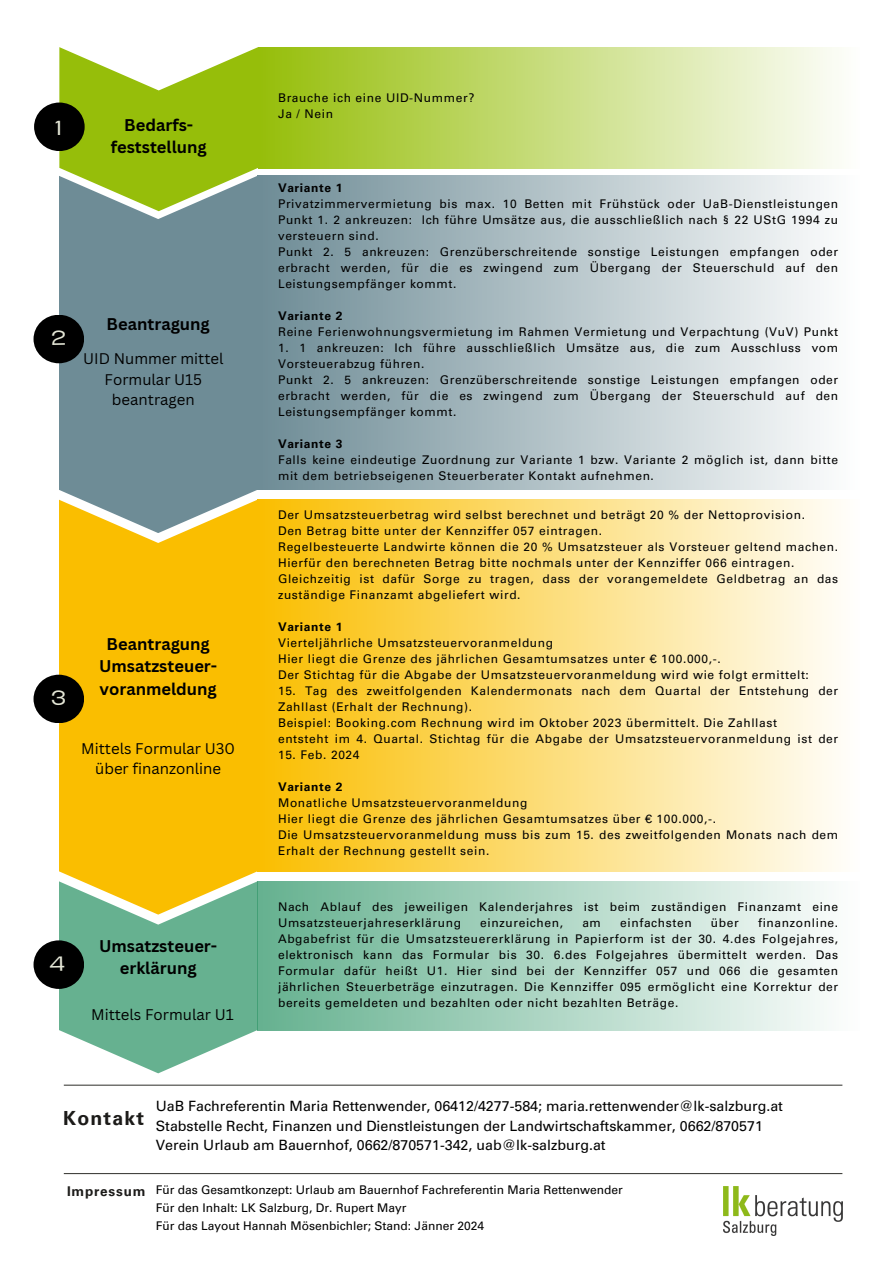
<style>
.page{position:relative;width:893px;height:1264px;background:#fff}
.page>*{position:absolute;margin:0;border:0;box-sizing:border-box;transform-origin:0 0}
.t1{font:expanded 20.25px "Lazord";color:#e4e6d6}
.t2{font:700 19.5px "Univers LT Pro 65";letter-spacing:.06em;color:#1c1b19}
.t3{font:700 16.5px/22.5px "Canva Sans";color:#000;text-align:center}
.t4{font:15px/20.2px "Canva Sans";color:#000;text-align:center}
.t5{font:14.25px/19.2px "Univers LT Pro 55 Roman";color:#000}
.t6{font:700 13.5px "Univers LT Pro 65";letter-spacing:.06em;color:#1c1b19}
.t7{font:12px/16px "Univers LT Pro 55 Roman";letter-spacing:.05em;color:#000}
.t8{font:12px "Univers LT Pro 55 Roman";color:#000}
.t9{font:700 12px "Univers LT Pro 65";letter-spacing:.05em;color:#000}
</style>
<div class="page">
<div style="left:257px;top:499px;width:602px;height:372px;background:linear-gradient(to right,#fabe00,#fffefc)"></div>
<div style="left:258px;top:47px;width:601px;height:121px;background:linear-gradient(to right,#96be09,#fefefd)"></div>
<svg style="left:59px;top:47px;width:199px;height:129px"></svg>
<svg style="left:59px;top:176px;width:198px;height:323px;background:#739192"></svg>
<div style="left:257px;top:881px;width:602px;height:149px;background:linear-gradient(to right,#65b18f,#fdfefd)"></div>
<div style="left:59px;top:499px;width:198px;height:382px;background:#fabe00"></div>
<div style="left:34px;top:102px;width:51px;height:49px;background:#000;border-radius:50%"></div>
<div style="left:257px;top:176px;width:602px;height:313px;background:linear-gradient(to right,#6d8c96,#fefefe)"></div>
<div style="left:34px;top:315px;width:50px;height:48px;background:#000;border-radius:50%"></div>
<div style="left:34px;top:674px;width:50px;height:49px;background:#000;border-radius:50%"></div>
<div style="left:34px;top:940px;width:50px;height:48px;background:#000;border-radius:50%"></div>
<hr style="left:64px;top:1172px;width:778px;height:2px;background:#444440">
<hr style="left:64px;top:1084px;width:778px;height:1px;background:#444440">
<img style="left:723px;top:1186px;width:119px;height:48px">
<svg style="left:50px;top:881px;width:207px;height:192px"></svg>
<p class="t1" style="left:55px;top:117px;width:9px">1</p>
<p class="t3" style="left:111px;top:113px;width:98px">Bedarfs&shy;feststellung</p>
<p class="t3" style="left:106px;top:312px;width:105px">Beantragung</p>
<p class="t4" style="left:83px;top:348px;width:142px">UID Nummer mittel<br>Formular U15 beantragen</p>
<h2 class="t3" style="left:99px;top:632px;width:120px">Beantragung<br>Umsatzsteuer&shy;voranmeldung</h2>
<h3 class="t4" style="left:81px;top:738px;width:155px">Mittels Formular U30 über finanzonline</h3>
<p class="t3" style="left:99px;top:934px;width:120px">Umsatzsteuer&shy;erklärung</p>
<p class="t4" style="left:91px;top:1004px;width:144px">Mittels Formular U1</p>
<p class="t7" style="left:278px;top:92px;width:198px">Brauche ich eine UID-Nummer?</p>
<p class="t7" style="left:278px;top:108px;width:57px">Ja / Nein</p>
<p class="t9" style="left:278px;top:183px;width:66px">Variante 1</p>
<p class="t7" style="left:278px;top:197px;width:561px;text-align:justify">Privatzimmervermietung bis max. 10 Betten mit Frühstück oder UaB-Dienstleistungen Punkt 1. 2 ankreuzen: Ich führe Umsätze aus, die ausschließlich nach § 22 UStG 1994 zu versteuern sind.</p>
<p class="t7" style="left:278px;top:245px;width:561px;text-align:justify">Punkt 2. 5 ankreuzen: Grenzüberschreitende sonstige Leistungen empfangen oder erbracht werden, für die es zwingend zum Übergang der Steuerschuld auf den Leistungsempfänger kommt.</p>
<p class="t9" style="left:278px;top:311px;width:66px">Variante 2</p>
<p class="t7" style="left:278px;top:325px;width:561px">Reine Ferienwohnungsvermietung im Rahmen Vermietung und Verpachtung (VuV) Punkt</p>
<p class="t7" style="left:278px;top:341px;width:561px">1. 1 ankreuzen: Ich führe ausschließlich Umsätze aus, die zum Ausschluss vom<br>Vorsteuerabzug führen.</p>
<p class="t7" style="left:278px;top:373px;width:561px;text-align:justify">Punkt 2. 5 ankreuzen: Grenzüberschreitende sonstige Leistungen empfangen oder erbracht werden, für die es zwingend zum Übergang der Steuerschuld auf den Leistungsempfänger kommt.</p>
<p class="t9" style="left:278px;top:439px;width:66px">Variante 3</p>
<p class="t7" style="left:278px;top:453px;width:561px">Falls keine eindeutige Zuordnung zur Variante 1 bzw. Variante 2 möglich ist, dann bitte mit dem betriebseigenen Steuerberater Kontakt aufnehmen.</p>
<h2 class="t7" style="left:278px;top:508px;width:528px">Der Umsatzsteuerbetrag wird selbst berechnet und beträgt 20 % der Nettoprovision.</h2>
<p class="t7" style="left:278px;top:524px;width:325px">Den Betrag bitte unter der Kennziffer 057 eintragen.</p>
<p class="t7" style="left:278px;top:540px;width:561px">Regelbesteuerte Landwirte können die 20 % Umsatzsteuer als Vorsteuer geltend machen.<br>Hierfür den berechneten Betrag bitte nochmals unter der Kennziffer 066 eintragen.</p>
<p class="t7" style="left:278px;top:572px;width:561px">Gleichzeitig ist dafür Sorge zu tragen, dass der vorangemeldete Geldbetrag an das zuständige Finanzamt abgeliefert wird.</p>
<h2 class="t9" style="left:278px;top:622px;width:66px">Variante 1</h2>
<h3 class="t7" style="left:278px;top:636px;width:277px">Vierteljährliche Umsatzsteuervoranmeldung</h3>
<p class="t7" style="left:278px;top:652px;width:444px">Hier liegt die Grenze des jährlichen Gesamtumsatzes unter € 100.000,-.</p>
<p class="t7" style="left:278px;top:668px;width:532px">Der Stichtag für die Abgabe der Umsatzsteuervoranmeldung wird wie folgt ermittelt:</p>
<p class="t7" style="left:278px;top:684px;width:561px">15. Tag des zweitfolgenden Kalendermonats nach dem Quartal der Entstehung der<br>Zahllast (Erhalt der Rechnung).</p>
<p class="t7" style="left:278px;top:716px;width:500px">Beispiel: Booking.com Rechnung wird im Oktober 2023 übermittelt. Die Zahllast</p>
<p class="t7" style="left:278px;top:732px;width:561px">entsteht im 4. Quartal. Stichtag für die Abgabe der Umsatzsteuervoranmeldung ist der</p>
<p class="t7" style="left:278px;top:748px;width:83px">15. Feb. 2024</p>
<p class="t9" style="left:278px;top:782px;width:66px">Variante 2</p>
<p class="t7" style="left:278px;top:796px;width:251px">Monatliche Umsatzsteuervoranmeldung</p>
<p class="t7" style="left:278px;top:812px;width:439px">Hier liegt die Grenze des jährlichen Gesamtumsatzes über € 100.000,-.</p>
<p class="t7" style="left:278px;top:828px;width:561px">Die Umsatzsteuervoranmeldung muss bis zum 15. des zweitfolgenden Monats nach dem<br>Erhalt der Rechnung gestellt sein.</p>
<p class="t7" style="left:278px;top:900px;width:561px">Nach Ablauf des jeweiligen Kalenderjahres ist beim zuständigen Finanzamt eine<br>Umsatzsteuerjahreserklärung</p>
<p class="t7" style="left:278px;top:916px;width:561px;text-align:justify;text-indent:480px">finanzonline.<br>Abgabefrist für die Umsatzsteuererklärung in Papierform ist der 30. 4.des Folgejahres, elektronisch kann das Formular bis 30. 6.des Folgejahres übermittelt werden. Das Formular dafür heißt U1. Hier sind bei der Kennziffer 057 und 066 die gesamten jährlichen Steuerbeträge einzutragen. Die Kennziffer 095 ermöglicht eine Korrektur der bereits gemeldeten und bezahlten oder nicht bezahlten Beträge.</p>
<p class="t7" style="left:480px;top:916px;width:84px">einzureichen,</p>
<p class="t7" style="left:582px;top:916px;width:20px">am</p>
<p class="t7" style="left:620px;top:916px;width:73px">einfachsten</p>
<p class="t7" style="left:711px;top:916px;width:29px">über</p>
<p class="t2" style="left:63px;top:1111px;width:82px">Kontakt</p>
<p class="t5" style="left:156px;top:1098px;width:628px">UaB Fachreferentin Maria Rettenwender, 06412/4277-584; maria.rettenwender@lk-salzburg.at<br>Stabstelle Recht, Finanzen und Dienstleistungen der Landwirtschaftskammer, 0662/870571<br>Verein Urlaub am Bauernhof, 0662/870571-342, uab@lk-salzburg.at</p>
<p class="t6" style="left:67px;top:1185px;width:80px">Impressum</p>
<h1 class="t8" style="left:156px;top:1185px;width:468px">Für das Gesamtkonzept: Urlaub am Bauernhof Fachreferentin Maria Rettenwender</h1>
<h5 class="t8" style="left:156px;top:1203px;width:252px">Für den Inhalt: LK Salzburg, Dr. Rupert Mayr</h5>
<h4 class="t8" style="left:156px;top:1221px;width:330px">Für das Layout Hannah Mösenbichler; Stand: Jänner 2024</h4>
</div>
